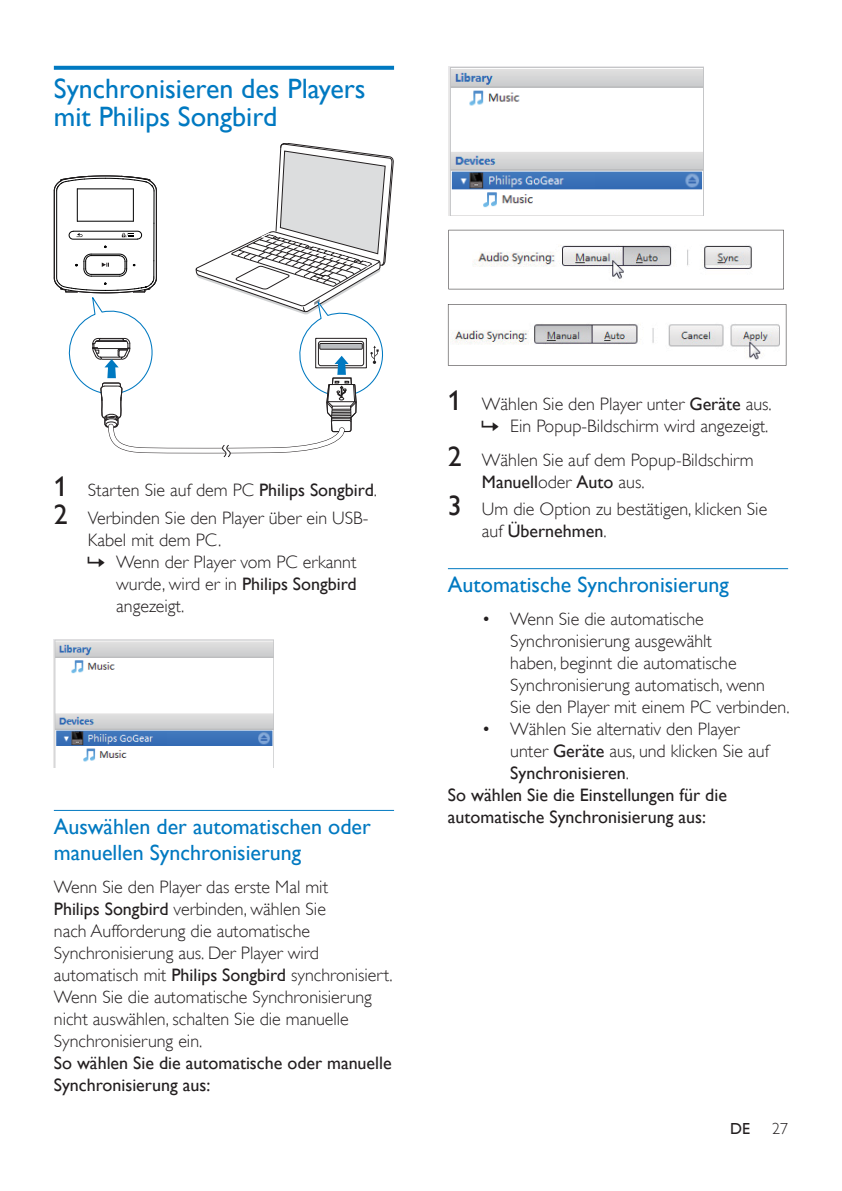
<style>
.page{position:relative;width:842px;height:1191px;background:#fff}
.page>*{position:absolute;margin:0;border:0;box-sizing:border-box;transform-origin:0 0}
.t1{font:28px/28px "Gill Sans Alt One WGL";color:#0079c1}
.t2{font:22px/26px "Gill Sans Alt One WGL";color:#0079c1}
.t3{font:18px/22px "Gill Sans Alt One WGL Light";color:#231f20}
.t4{font:18px/22px "Gill Sans Alt One WGL";color:#231f20}
.t5{font:16px "Gill Sans Alt One WGL";color:#231f20}
.t6{font:16px "Gill Sans Alt One WGL Light";color:#231f20}
.s1{font-family:"Gill Sans Alt One WGL";font-size:28px}
.s2{font-family:"Gill Sans Alt One WGL"}
.s3{font-family:"Gill Sans Alt One WGL Light"}
</style>
<div class="page">
<svg style="left:54px;top:66px;width:340px;height:4px"></svg>
<hr style="left:54px;top:810px;width:340px;height:1px;background:#0079c1">
<svg style="left:53px;top:143px;width:340px;height:315px"></svg>
<img style="left:54px;top:639px;width:220px;height:129px">
<svg style="left:68px;top:675px;width:73px;height:33px"></svg>
<hr style="left:448px;top:568px;width:340px;height:1px;background:#0079c1">
<svg style="left:448px;top:304px;width:338px;height:61px"></svg>
<svg style="left:448px;top:230px;width:336px;height:59px"></svg>
<img style="left:448px;top:66px;width:255px;height:149px">
<svg style="left:457px;top:107px;width:153px;height:40px"></svg>
<h1 class="t1" style="left:54px;top:74px;width:313px">Synchronisieren des Players mit Philips Songbird</h1>
<p class="t3" style="left:54px;top:476px;width:325px;line-height:27.6px"><span class="s1">1</span> Starten Sie auf dem PC <span class="s2">Philips Songbird</span>.<br><span class="s1">2</span> Verbinden Sie den Player über ein USB-</p>
<p class="t3" style="left:116px;top:528px;width:242px;text-indent:-28px">Kabel mit dem PC.<br>Wenn der Player vom PC erkannt</p>
<p class="t4" style="left:116px;top:572px;width:242px"><span class="s3">wurde, wird er in</span> Philips Songbird</p>
<p class="t3" style="left:116px;top:594px;width:70px">angezeigt.</p>
<p class="t2" style="left:54px;top:813px;width:318px">Auswählen der automatischen oder manuellen Synchronisierung</p>
<p class="t3" style="left:54px;top:876px;width:340px">Wenn Sie den Player das erste Mal mit<br><span class="s2">Philips Songbird</span> verbinden, wählen Sie<br>nach Aufforderung die automatische Synchronisierung aus. Der Player wird automatisch mit <span class="s2">Philips Songbird</span> synchronisiert.<br>Wenn Sie die automatische Synchronisierung nicht auswählen, schalten Sie die manuelle Synchronisierung ein.</p>
<p class="t4" style="left:54px;top:1051px;width:339px">So wählen Sie die automatische oder manuelle<br>Synchronisierung aus:</p>
<p class="t3" style="left:448px;top:393px;width:325px;text-align:right"><span class="s1">1</span> Wählen Sie den Player unter <span class="s2">Geräte</span> aus.<br>Ein Popup-Bildschirm wird angezeigt.</p>
<p class="t3" style="left:448px;top:449px;width:307px"><span class="s1">2</span> Wählen Sie auf dem Popup-Bildschirm</p>
<p class="t4" style="left:482px;top:470px;width:164px">Manuell<span class="s3">oder</span> Auto <span class="s3">aus.</span></p>
<p class="t3" style="left:448px;top:498px;width:321px"><span class="s1">3</span> Um die Option zu bestätigen, klicken Sie</p>
<p class="t4" style="left:482px;top:520px;width:126px"><span class="s3">auf</span> Übernehmen<span class="s3">.</span></p>
<p class="t2" style="left:448px;top:571px;width:282px">Automatische Synchronisierung</p>
<p class="t3" style="left:510px;top:608px;width:281px">Wenn Sie die automatische Synchronisierung ausgewählt<br>haben, beginnt die automatische Synchronisierung automatisch, wenn Sie den Player mit einem PC verbinden.<br>Wählen Sie alternativ den Player<br>unter <span class="s2">Geräte</span> aus, und klicken Sie auf</p>
<p class="t4" style="left:448px;top:762px;width:281px;text-indent:62px">Synchronisieren<span class="s3">.<br></span>So wählen Sie die Einstellungen für die automatische Synchronisierung aus:</p>
<p class="t5" style="left:730px;top:1119px;width:21px">DE</p>
<p class="t6" style="left:772px;top:1119px;width:17px">27</p>
</div>
